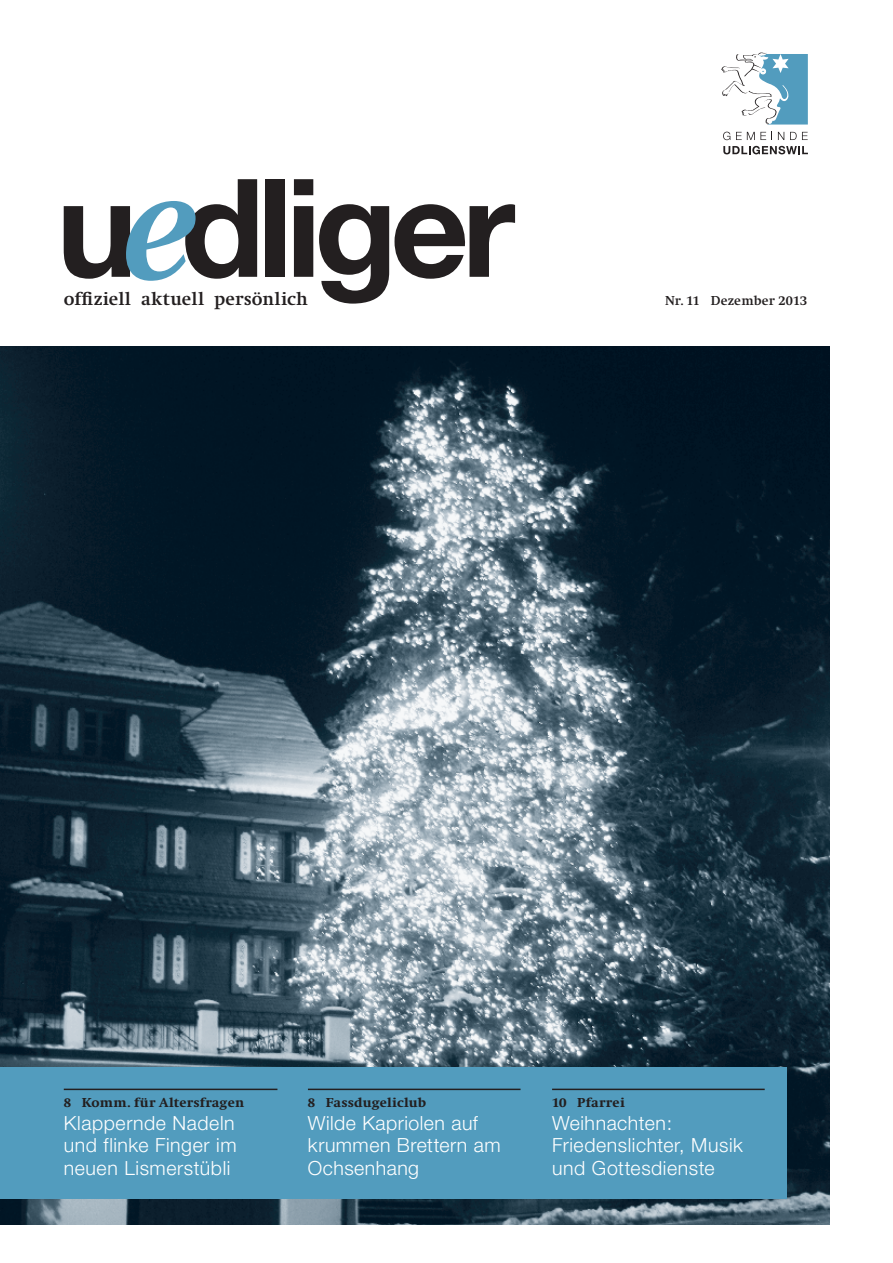
<style>
.page{position:relative;width:893px;height:1263px;background:#fff}
.page>*{position:absolute;margin:0;border:0;box-sizing:border-box;transform-origin:0 0}
.t1{font:700 136.65px "Helvetica Neue";letter-spacing:-.05em;color:#231f20}
.t2{font:300 19.5px/22.5px "Helvetica Neue";letter-spacing:.025em;color:#fff}
.t3{font:700 18.75px "Swift";letter-spacing:.01em;color:#231f20}
.t4{font:800 13.5px "Swift";letter-spacing:.02em;color:#231f20}
.t5{font:700 13.5px "Swift";letter-spacing:.015em;color:#231f20}
</style>
<div class="page">
<img style="left:0;top:347px;width:829px;height:877px">
<svg style="left:723px;top:132px;width:7px;height:8px"></svg>
<svg style="left:736px;top:132px;width:36px;height:8px"></svg>
<svg style="left:778px;top:132px;width:6px;height:8px"></svg>
<svg style="left:790px;top:132px;width:18px;height:8px"></svg>
<svg style="left:723px;top:146px;width:85px;height:8px"></svg>
<svg style="left:721px;top:53px;width:87px;height:72px"></svg>
<svg style="left:126px;top:201px;width:70px;height:80px"></svg>
<div style="left:0;top:1067px;width:787px;height:132px;background:#529cbe"></div>
<hr style="left:64px;top:1088px;width:213px;height:2px;background:#231f20">
<hr style="left:552px;top:1088px;width:213px;height:2px;background:#231f20">
<hr style="left:308px;top:1088px;width:213px;height:2px;background:#231f20">
<h1 class="t1" style="left:56px;top:144px;width:460px">u dliger</h1>
<p class="t3" style="left:64px;top:289px;width:246px">offiziell aktuell persönlich</p>
<p class="t5" style="left:665px;top:293px;width:144px">Nr. 11 Dezember 2013</p>
<p class="t4" style="left:64px;top:1095px;width:182px">8 Komm. für Altersfragen</p>
<p class="t2" style="left:64px;top:1111px;width:174px;text-align:justify">Klappernde Nadeln und flinke Finger im neuen Lismerstübli</p>
<p class="t4" style="left:308px;top:1095px;width:120px">8 Fassdugeliclub</p>
<p class="t2" style="left:308px;top:1111px;width:194px">Wilde Kapriolen auf krummen Brettern am<br>Ochsenhang</p>
<p class="t4" style="left:552px;top:1095px;width:74px">10 Pfarrei</p>
<p class="t2" style="left:552px;top:1111px;width:192px">Weihnachten:<br>Friedenslichter, Musik und Gottesdienste</p>
</div>
